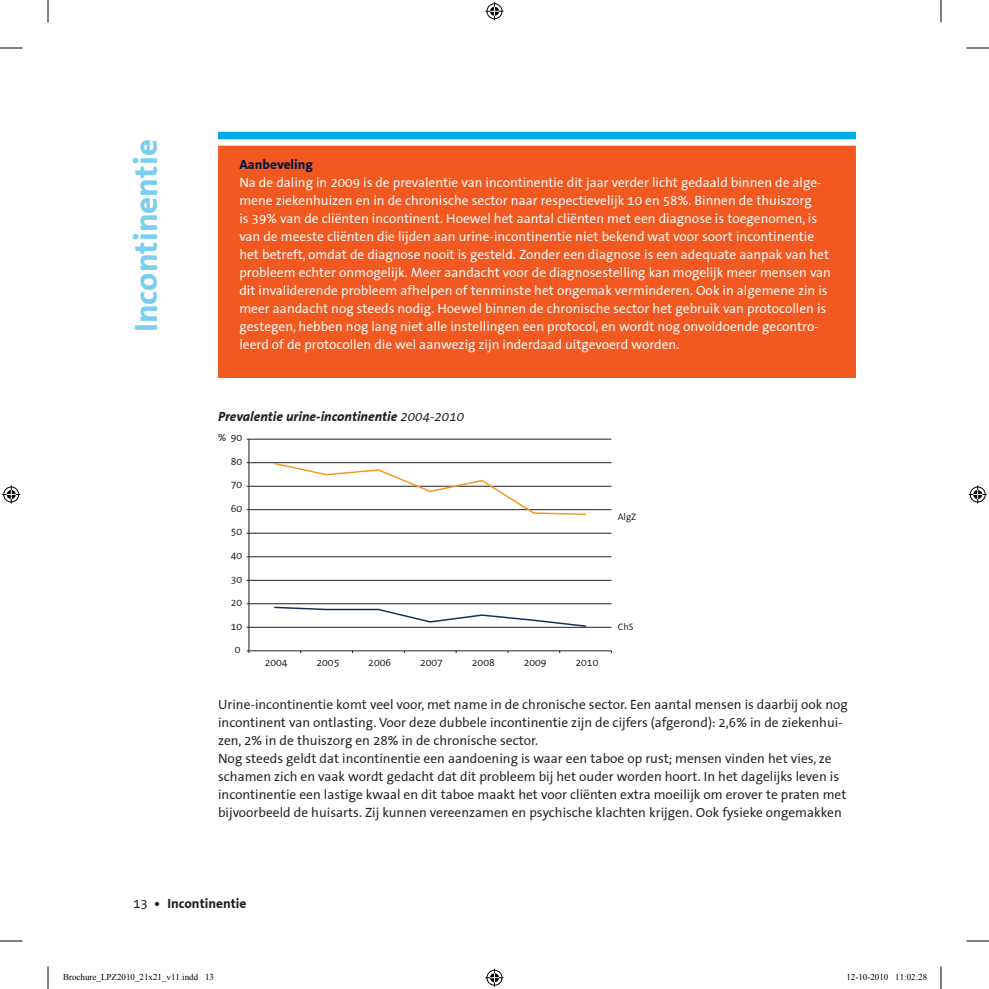
<style>
.page{position:relative;width:989px;height:989px;background:#fff}
.page>*{position:absolute;margin:0;border:0;box-sizing:border-box;transform-origin:0 0}
.t1{font:700 33px "The Sans Correspondence";color:#7acff1}
.t2{font:13.5px/18px "The Sans Correspondence";color:#fff}
.t3{font:13.5px/18px "The Sans Correspondence";color:#231f20}
.t4{font:italic 700 13.5px "The Sans Correspondence";color:#231f20}
.t5{font:700 13.5px "The Sans Correspondence";color:#231f20}
.t6{font:700 13.5px "The Sans Correspondence";color:#00133e}
.t7{font:10.35px "The Sans Correspondence";color:#231f20}
.t8{font:9.45px "The Sans Correspondence";color:#231f20}
.t9{font:9px "Times New Roman";color:#000}
.s1{font-weight:400}
</style>
<div class="page">
<div style="left:218px;top:158px;width:638px;height:220px;background:#f15921"></div>
<div style="left:218px;top:132px;width:638px;height:7px;background:#00abe6"></div>
<div style="left:218px;top:146px;width:638px;height:21px;background:#f15921"></div>
<hr style="left:249px;top:627px;width:362px;height:1px;background:#231f20">
<hr style="left:249px;top:603px;width:362px;height:1px;background:#231f20">
<hr style="left:249px;top:580px;width:362px;height:1px;background:#231f20">
<hr style="left:249px;top:556px;width:362px;height:1px;background:#231f20">
<hr style="left:249px;top:533px;width:362px;height:1px;background:#231f20">
<hr style="left:249px;top:509px;width:362px;height:1px;background:#231f20">
<hr style="left:249px;top:486px;width:362px;height:1px;background:#231f20">
<hr style="left:249px;top:462px;width:362px;height:1px;background:#231f20">
<hr style="left:249px;top:439px;width:362px;height:1px;background:#231f20">
<hr style="left:249px;top:439px;width:1px;height:212px;background:#231f20">
<hr style="left:249px;top:650px;width:362px;height:1px;background:#231f20">
<svg style="left:273px;top:606px;width:314px;height:22px"></svg>
<svg style="left:273px;top:462px;width:314px;height:53px"></svg>
<svg style="left:0;top:48px;width:22px;height:1px"></svg>
<svg style="left:966px;top:48px;width:23px;height:1px"></svg>
<svg style="left:0;top:941px;width:22px;height:1px"></svg>
<svg style="left:966px;top:941px;width:23px;height:1px"></svg>
<svg style="left:48px;top:0;width:1px;height:22px"></svg>
<svg style="left:48px;top:966px;width:1px;height:23px"></svg>
<svg style="left:941px;top:0;width:1px;height:22px"></svg>
<svg style="left:941px;top:966px;width:1px;height:23px"></svg>
<svg style="left:485px;top:2px;width:18px;height:18px"></svg>
<svg style="left:485px;top:969px;width:18px;height:18px"></svg>
<svg style="left:2px;top:485px;width:18px;height:18px"></svg>
<svg style="left:969px;top:485px;width:18px;height:18px"></svg>
<h1 class="t1" style="left:128px;top:332px;width:194px;rotate:-90deg">Incontinentie</h1>
<p class="t6" style="left:239px;top:157px;width:75px">Aanbeveling</p>
<p class="t2" style="left:239px;top:174px;width:593px">Na de daling in 2009 is de prevalentie van incontinentie dit jaar verder licht gedaald binnen de alge&shy;mene ziekenhuizen en in de chronische sector naar respectievelijk 10 en 58%. Binnen de thuiszorg<br>is 39% van de cliënten incontinent. Hoewel het aantal cliënten met een diagnose is toegenomen, is van de meeste cliënten die lijden aan urine-incontinentie niet bekend wat voor soort incontinentie het betreft, omdat de diagnose nooit is gesteld. Zonder een diagnose is een adequate aanpak van het probleem echter onmogelijk. Meer aandacht voor de diagnosestelling kan mogelijk meer mensen van dit invaliderende probleem afhelpen of tenminste het ongemak verminderen. Ook in algemene zin is meer aandacht nog steeds nodig. Hoewel binnen de chronische sector het gebruik van protocollen is gestegen, hebben nog lang niet alle instellingen een protocol, en wordt nog onvoldoende gecontro&shy;leerd of de protocollen die wel aanwezig zijn inderdaad uitgevoerd worden.</p>
<p class="t4" style="left:218px;top:409px;width:248px">Prevalentie urine-incontinentie <span class="s1">2004-2010</span></p>
<p class="t7" style="left:218px;top:432px;width:26px">% 90</p>
<p class="t7" style="left:231px;top:456px;width:13px">80</p>
<p class="t7" style="left:231px;top:479px;width:13px">70</p>
<p class="t7" style="left:231px;top:503px;width:13px">60</p>
<p class="t7" style="left:231px;top:526px;width:13px">50</p>
<p class="t7" style="left:231px;top:550px;width:13px">40</p>
<p class="t7" style="left:231px;top:573px;width:13px">30</p>
<p class="t7" style="left:231px;top:597px;width:13px">20</p>
<p class="t7" style="left:231px;top:620px;width:13px">10</p>
<p class="t7" style="left:235px;top:644px;width:7px">0</p>
<p class="t8" style="left:618px;top:511px;width:20px">AlgZ</p>
<p class="t7" style="left:265px;top:657px;width:24px">2004</p>
<p class="t7" style="left:316px;top:657px;width:24px">2005</p>
<p class="t7" style="left:368px;top:657px;width:24px">2006</p>
<p class="t7" style="left:420px;top:657px;width:24px">2007</p>
<p class="t7" style="left:472px;top:657px;width:24px">2008</p>
<p class="t7" style="left:524px;top:657px;width:24px">2009</p>
<p class="t7" style="left:575px;top:657px;width:24px">2010</p>
<p class="t8" style="left:618px;top:622px;width:17px">ChS</p>
<p class="t3" style="left:218px;top:696px;width:631px">Urine-incontinentie komt veel voor, met name in de chronische sector. Een aantal mensen is daarbij ook nog incontinent van ontlasting. Voor deze dubbele incontinentie zijn de cijfers (afgerond): 2,6% in de ziekenhui&shy;zen, 2% in de thuiszorg en 28% in de chronische sector.<br>Nog steeds geldt dat incontinentie een aandoening is waar een taboe op rust; mensen vinden het vies, ze schamen zich en vaak wordt gedacht dat dit probleem bij het ouder worden hoort. In het dagelijks leven is incontinentie een lastige kwaal en dit taboe maakt het voor cliënten extra moeilijk om erover te praten met bijvoorbeeld de huisarts. Zij kunnen vereenzamen en psychische klachten krijgen. Ook fysieke ongemakken</p>
<p class="t5" style="left:133px;top:896px;width:115px"><span class="s1">13</span> • Incontinentie</p>
<p class="t9" style="left:63px;top:971px;width:152px">Brochure_LPZ2010_21x21_v11.indd 13</p>
<p class="t9" style="left:846px;top:971px;width:82px">12-10-2010 11:02:28</p>
</div>
